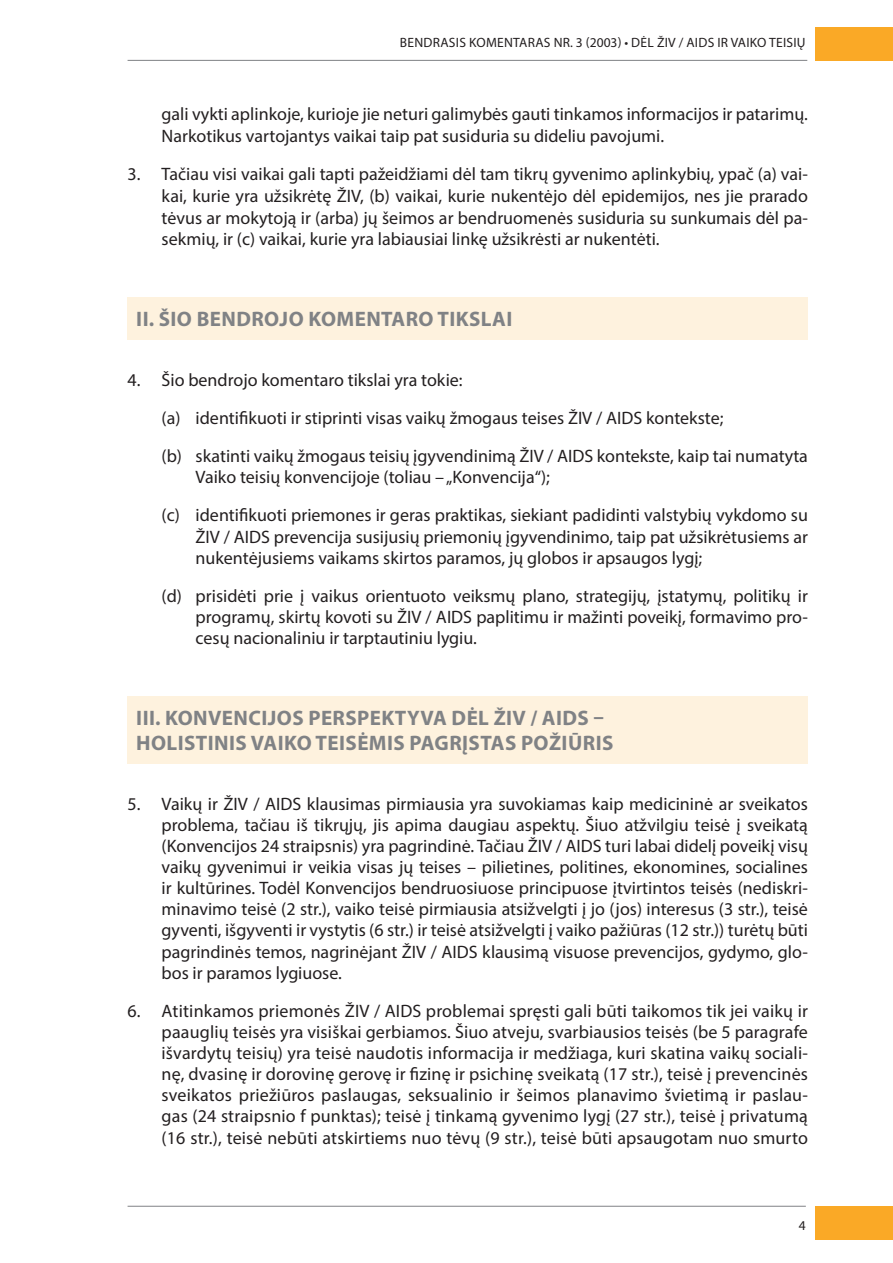
<style>
.page{position:relative;width:893px;height:1263px;background:#fff}
.page>*{position:absolute;margin:0;border:0;box-sizing:border-box;transform-origin:0 0}
.t1{font:700 21px/25.3px "Myriad Pro";letter-spacing:.02em;color:#808285}
.t2{font:18px/21.1px "Myriad Pro";color:#231f20}
.t3{font:13.5px "Myriad Pro";letter-spacing:.02em;color:#231f20}
</style>
<div class="page">
<hr style="left:128px;top:60px;width:679px;height:1px;background:#808285">
<hr style="left:128px;top:1206px;width:678px;height:1px;background:#808285">
<div style="left:815px;top:27px;width:78px;height:34px;background:#faa926"></div>
<div style="left:815px;top:1206px;width:78px;height:34px;background:#faa926"></div>
<div style="left:128px;top:298px;width:680px;height:42px;background:#fef2de"></div>
<div style="left:128px;top:696px;width:680px;height:43px;background:#fef2de"></div>
<div style="left:128px;top:722px;width:680px;height:42px;background:#fef2de"></div>
<p class="t3" style="left:400px;top:34px;width:407px">BENDRASIS KOMENTARAS NR. 3 (2003) • DĖL ŽIV / AIDS IR VAIKO TEISIŲ</p>
<p class="t2" style="left:162px;top:103px;width:648px;line-height:21.8px">gali vykti aplinkoje, kurioje jie neturi galimybės gauti tinkamos informacijos ir patarimų.<br>Narkotikus vartojantys vaikai taip pat susiduria su dideliu pavojumi.</p>
<p class="t2" style="left:162px;top:163px;width:648px;line-height:21.8px;text-align:justify;text-indent:-34px">3. Tačiau visi vaikai gali tapti pažeidžiami dėl tam tikrų gyvenimo aplinkybių, ypač (a) vai&shy;kai, kurie yra užsikrėtę ŽIV, (b) vaikai, kurie nukentėjo dėl epidemijos, nes jie prarado tėvus ar mokytoją ir (arba) jų šeimos ar bendruomenės susiduria su sunkumais dėl pa&shy;sekmių, ir (c) vaikai, kurie yra labiausiai linkę užsikrėsti ar nukentėti.</p>
<p class="t1" style="left:136px;top:306px;width:378px">II. ŠIO BENDROJO KOMENTARO TIKSLAI</p>
<p class="t2" style="left:162px;top:361px;width:648px;line-height:38.1px;text-indent:-34px">4. Šio bendrojo komentaro tikslai yra tokie:<br>(a) identifikuoti ir stiprinti visas vaikų žmogaus teises ŽIV / AIDS kontekste;<br>(b) skatinti vaikų žmogaus teisių įgyvendinimą ŽIV / AIDS kontekste, kaip tai numatyta</p>
<p class="t2" style="left:162px;top:458px;width:648px;line-height:38.1px;text-indent:34px">Vaiko teisių konvencijoje (toliau – „Konvencija“);<br>(c) identifikuoti priemones ir geras praktikas, siekiant padidinti valstybių vykdomo su</p>
<p class="t2" style="left:196px;top:526px;width:614px">ŽIV / AIDS prevencija susijusių priemonių įgyvendinimo, taip pat užsikrėtusiems ar nukentėjusiems vaikams skirtos paramos, jų globos ir apsaugos lygį;</p>
<p class="t2" style="left:196px;top:585px;width:614px;text-align:justify;text-indent:-34px">(d) prisidėti prie į vaikus orientuoto veiksmų plano, strategijų, įstatymų, politikų ir programų, skirtų kovoti su ŽIV / AIDS paplitimu ir mažinti poveikį, formavimo pro&shy;cesų nacionaliniu ir tarptautiniu lygiu.</p>
<p class="t1" style="left:136px;top:704px;width:479px">III. KONVENCIJOS PERSPEKTYVA DĖL ŽIV / AIDS –<br>HOLISTINIS VAIKO TEISĖMIS PAGRĮSTAS POŽIŪRIS</p>
<p class="t2" style="left:162px;top:793px;width:648px;text-align:justify;text-indent:-34px">5. Vaikų ir ŽIV / AIDS klausimas pirmiausia yra suvokiamas kaip medicininė ar sveikatos problema, tačiau iš tikrųjų, jis apima daugiau aspektų. Šiuo atžvilgiu teisė į sveikatą (Konvencijos 24 straipsnis) yra pagrindinė. Tačiau ŽIV / AIDS turi labai didelį poveikį visų vaikų gyvenimui ir veikia visas jų teises – pilietines, politines, ekonomines, socialines ir kultūrines. Todėl Konvencijos bendruosiuose principuose įtvirtintos teisės (nediskri&shy;minavimo teisė (2 str.), vaiko teisė pirmiausia atsižvelgti į jo (jos) interesus (3 str.), teisė gyventi, išgyventi ir vystytis (6 str.) ir teisė atsižvelgti į vaiko pažiūras (12 str.)) turėtų būti pagrindinės temos, nagrinėjant ŽIV / AIDS klausimą visuose prevencijos, gydymo, glo&shy;bos ir paramos lygiuose.</p>
<p class="t2" style="left:162px;top:1000px;width:648px;text-align:justify;text-indent:-34px">6. Atitinkamos priemonės ŽIV / AIDS problemai spręsti gali būti taikomos tik jei vaikų ir paauglių teisės yra visiškai gerbiamos. Šiuo atveju, svarbiausios teisės (be 5 paragrafe išvardytų teisių) yra teisė naudotis informacija ir medžiaga, kuri skatina vaikų sociali&shy;nę, dvasinę ir dorovinę gerovę ir fizinę ir psichinę sveikatą (17 str.), teisė į prevencinės sveikatos priežiūros paslaugas, seksualinio ir šeimos planavimo švietimą ir paslau&shy;gas (24 straipsnio f punktas); teisė į tinkamą gyvenimo lygį (27 str.), teisė į privatumą (16 str.), teisė nebūti atskirtiems nuo tėvų (9 str.), teisė būti apsaugotam nuo smurto</p>
<p class="t3" style="left:799px;top:1217px;width:8px">4</p>
</div>
